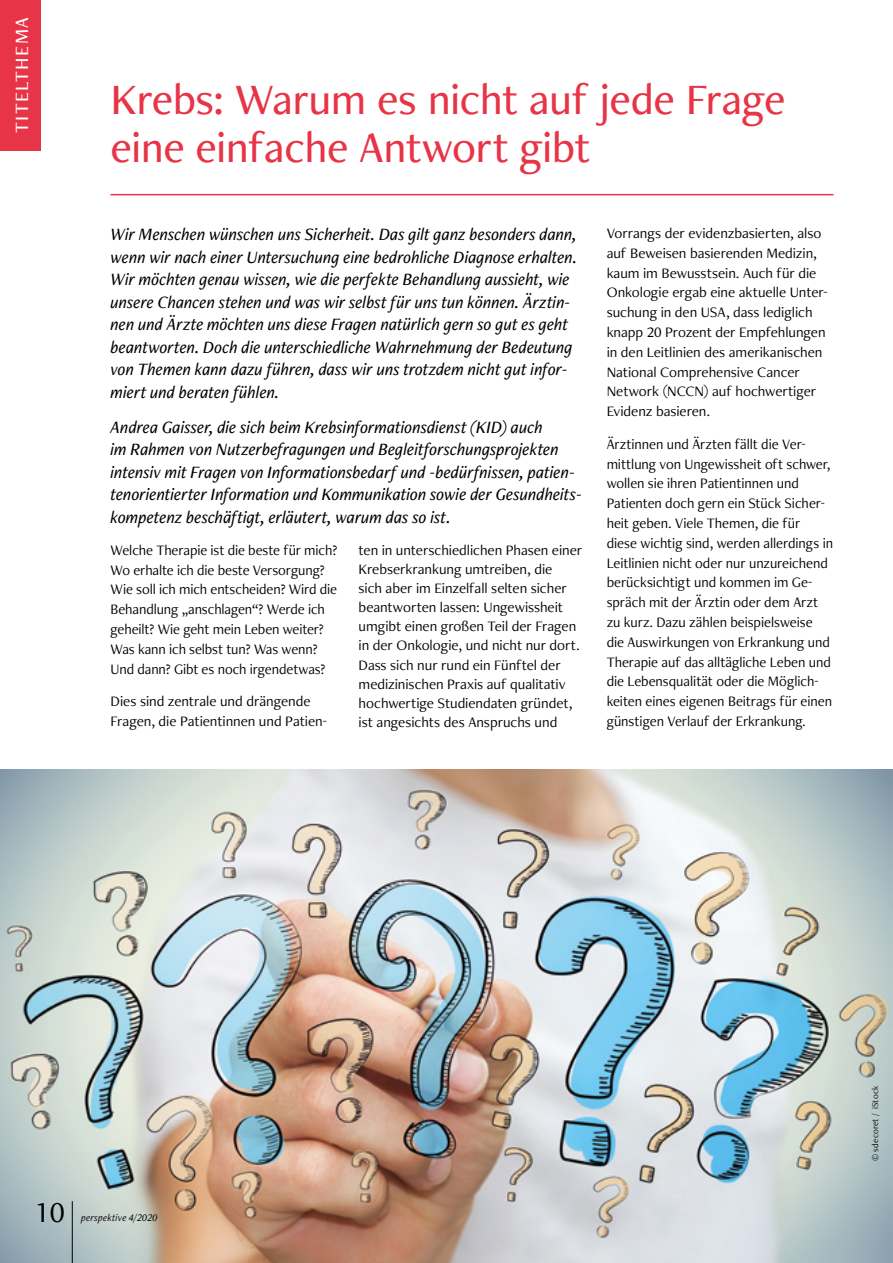
<style>
.page{position:relative;width:893px;height:1263px;background:#fff}
.page>*{position:absolute;margin:0;border:0;box-sizing:border-box;transform-origin:0 0}
.t1{font:500 45px/48px "Freight Neo Pro";letter-spacing:-.015em;color:#e73446}
.t2{font:30px "Freight Neo Pro";color:#000}
.t3{font:500 19.5px "Freight Neo Pro";letter-spacing:.075em;color:#fff}
.t4{font:italic 500 18px/22.5px "Freight Neo Pro";color:#000}
.t5{font:15px/19.8px "Freight Neo Pro";letter-spacing:-.005em;color:#000}
.t6{font:italic 10.5px "Freight Neo Pro";letter-spacing:.015em;color:#000}
.t7{font:9px "Freight Neo Pro";letter-spacing:.015em;color:#000}
</style>
<div class="page">
<div style="left:0;top:0;width:40px;height:151px;background:#e73446"></div>
<hr style="left:111px;top:194px;width:722px;height:1px;background:#e73446">
<img style="left:0;top:770px;width:893px;height:493px">
<div style="left:44px;top:1186px;width:57px;height:77px;background:linear-gradient(to bottom,#c5d2ce,#a4b8bd)"></div>
<hr style="left:72px;top:1201px;width:1px;height:62px;background:#000">
<h3 class="t3" style="left:8px;top:133px;width:118px;rotate:-90deg">TITELTHEMA</h3>
<h1 class="t1" style="left:111px;top:74px;width:676px">Krebs: Warum es nicht auf jede Frage eine einfache Antwort gibt</h1>
<p class="t4" style="left:111px;top:222px;width:468px">Wir Menschen wünschen uns Sicherheit. Das gilt ganz besonders dann, wenn wir nach einer Untersuchung eine bedrohliche Diagnose erhalten.<br>Wir möchten genau wissen, wie die perfekte Behandlung aussieht, wie unsere Chancen stehen und was wir selbst für uns tun können. Ärztin&shy;nen und Ärzte möchten uns diese Fragen natürlich gern so gut es geht beantworten. Doch die unterschiedliche Wahrnehmung der Bedeutung von Themen kann dazu führen, dass wir uns trotzdem nicht gut infor&shy;miert und beraten fühlen.</p>
<p class="t4" style="left:111px;top:415px;width:473px">Andrea Gaisser, die sich beim Krebsinformationsdienst (KID) auch<br>im Rahmen von Nutzerbefragungen und Begleitforschungsprojekten intensiv mit Fragen von Informationsbedarf und -bedürfnissen, patien&shy;tenorientierter Information und Kommunikation sowie der Gesundheits&shy;kompetenz beschäftigt, erläutert, warum das so ist.</p>
<p class="t5" style="left:111px;top:540px;width:228px">Welche Therapie ist die beste für mich?<br>Wo erhalte ich die beste Versorgung?<br>Wie soll ich mich entscheiden? Wird die Behandlung „anschlagen“? Werde ich geheilt? Wie geht mein Leben weiter?<br>Was kann ich selbst tun? Was wenn?<br>Und dann? Gibt es noch irgendetwas?</p>
<p class="t5" style="left:111px;top:691px;width:218px">Dies sind zentrale und drängende<br>Fragen, die Patientinnen und Patien-</p>
<p class="t5" style="left:359px;top:540px;width:225px;line-height:19.2px">ten in unterschiedlichen Phasen einer Krebserkrankung umtreiben, die<br>sich aber im Einzelfall selten sicher beantworten lassen: Ungewissheit umgibt einen großen Teil der Fragen in der Onkologie, und nicht nur dort.<br>Dass sich nur rund ein Fünftel der medizinischen Praxis auf qualitativ hochwertige Studiendaten gründet, ist angesichts des Anspruchs und</p>
<p class="t5" style="left:607px;top:223px;width:223px">Vorrangs der evidenzbasierten, also auf Beweisen basierenden Medizin, kaum im Bewusstsein. Auch für die Onkologie ergab eine aktuelle Unter&shy;suchung in den USA, dass lediglich knapp 20 Prozent der Empfehlungen in den Leitlinien des amerikanischen National Comprehensive Cancer Network (NCCN) auf hochwertiger Evidenz basieren.</p>
<p class="t5" style="left:607px;top:433px;width:228px">Ärztinnen und Ärzten fällt die Ver&shy;mittlung von Ungewissheit oft schwer, wollen sie ihren Patientinnen und Patienten doch gern ein Stück Sicher&shy;heit geben. Viele Themen, die für diese wichtig sind, werden allerdings in Leitlinien nicht oder nur unzureichend berücksichtigt und kommen im Ge&shy;spräch mit der Ärztin oder dem Arzt zu kurz. Dazu zählen beispielsweise die Auswirkungen von Erkrankung und Therapie auf das alltägliche Leben und die Lebensqualität oder die Möglich&shy;keiten eines eigenen Beitrags für einen günstigen Verlauf der Erkrankung.</p>
<h2 class="t2" style="left:35px;top:1192px;width:32px">10</h2>
<p class="t6" style="left:81px;top:1211px;width:78px">perspektive 4/2020</p>
<p class="t7" style="left:869px;top:1161px;width:77px;rotate:-90deg">© sdecoret / iStock</p>
<p class="t7" style="left:869px;top:1151px;width:52px;rotate:-90deg">???????????????</p>
</div>
